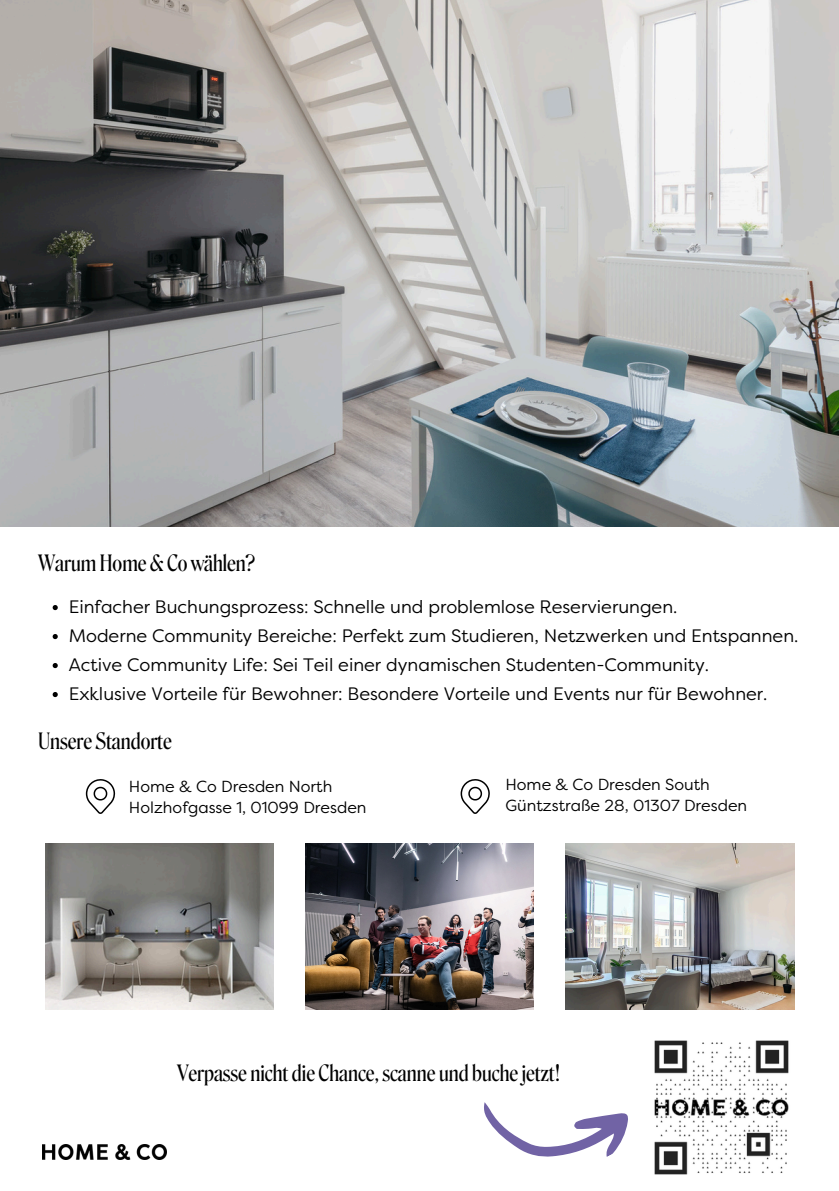
<style>
.page{position:relative;width:839px;height:1191px;background:#fff}
.page>*{position:absolute;margin:0;border:0;box-sizing:border-box;transform-origin:0 0}
.t1{font:condensed 22px "Roslindale Display";color:#000}
.t2{font:18px "Filson Pro";color:#000}
.t3{font:16px "Filson Pro";color:#000}
</style>
<div class="page">
<img style="left:42px;top:1145px;width:125px;height:15px">
<svg style="left:484px;top:1102px;width:144px;height:55px"></svg>
<img style="left:654px;top:1040px;width:135px;height:135px">
<img style="left:0;top:0;width:838px;height:527px">
<svg style="left:53px;top:605px;width:5px;height:5px"></svg>
<svg style="left:53px;top:634px;width:5px;height:5px"></svg>
<svg style="left:53px;top:663px;width:5px;height:5px"></svg>
<svg style="left:53px;top:692px;width:5px;height:5px"></svg>
<svg style="left:85px;top:779px;width:31px;height:35px"></svg>
<svg style="left:460px;top:779px;width:30px;height:35px"></svg>
<img style="left:45px;top:843px;width:229px;height:167px">
<img style="left:305px;top:843px;width:229px;height:167px">
<img style="left:565px;top:843px;width:229px;height:167px">
<h2 class="t1" style="left:38px;top:550px;width:218px">Warum Home &amp; Co wählen?</h2>
<p class="t2" style="left:69px;top:595px;width:610px">Einfacher Buchungsprozess: Schnelle und problemlose Reservierungen.</p>
<p class="t2" style="left:69px;top:624px;width:731px">Moderne Community Bereiche: Perfekt zum Studieren, Netzwerken und Entspannen.</p>
<p class="t2" style="left:69px;top:653px;width:641px">Active Community Life: Sei Teil einer dynamischen Studenten-Community.</p>
<p class="t2" style="left:69px;top:682px;width:700px">Exklusive Vorteile für Bewohner: Besondere Vorteile und Events nur für Bewohner.</p>
<h2 class="t1" style="left:38px;top:728px;width:135px">Unsere Standorte</h2>
<p class="t3" style="left:129px;top:776px;width:205px">Home &amp; Co Dresden North</p>
<p class="t3" style="left:129px;top:798px;width:239px">Holzhofgasse 1, 01099 Dresden</p>
<p class="t3" style="left:505px;top:774px;width:206px">Home &amp; Co Dresden South</p>
<p class="t3" style="left:505px;top:796px;width:243px">Güntzstraße 28, 01307 Dresden</p>
<p class="t1" style="left:177px;top:1060px;width:384px">Verpasse nicht die Chance, scanne und buche jetzt!</p>
</div>
